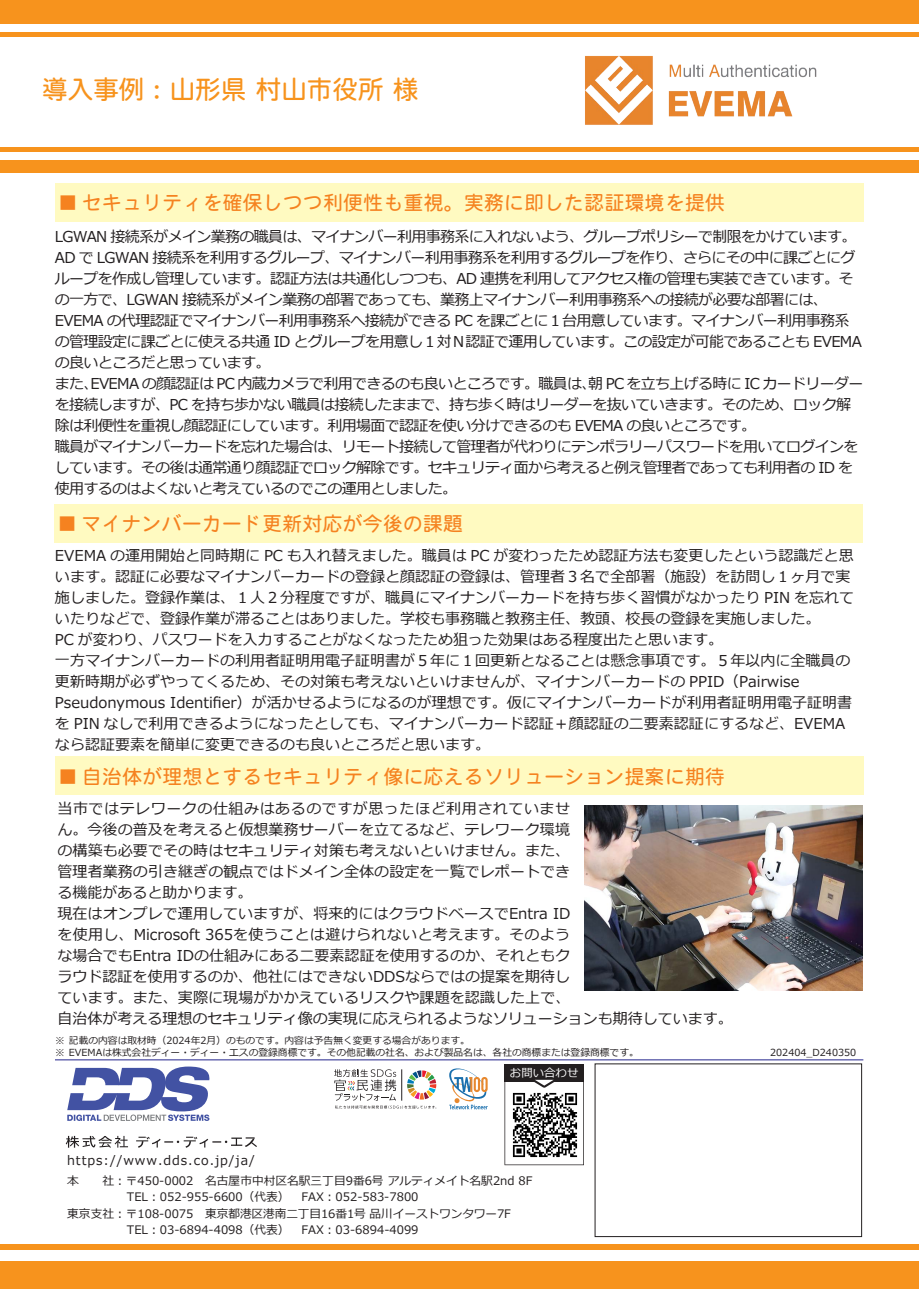
<style>
.page{position:relative;width:919px;height:1289px;background:#fff}
.page>*{position:absolute;margin:0;border:0;box-sizing:border-box;transform-origin:0 0}
.t1{font:25.5px "Heisei Maru Go Std W4";color:#f7931d}
.t2{font:19.5px "Heisei Maru Go Std W4";letter-spacing:.03em;color:#f58220}
.t3{font:15px/21px "Meiryo";color:#231f20}
.t4{font:15px/21px "Meiryo";letter-spacing:-.045em;color:#231f20}
.t5{font:12.75px "Meiryo";letter-spacing:.075em;color:#231f20}
.t6{font:11.7px "Meiryo";color:#231f20}
.t7{font:11.4px "Meiryo";color:#fff}
.t8{font:9.75px/12px "Meiryo";color:#231f20}
</style>
<div class="page">
<hr style="left:55px;top:1059px;width:808px;height:1px;background:#2e3092">
<div style="left:0;top:161px;width:918px;height:12px;background:#f7931d"></div>
<hr style="left:0;top:148px;width:918px;height:4px;background:#f7931d">
<hr style="left:0;top:32px;width:918px;height:4px;background:#f7931d">
<div style="left:0;top:0;width:918px;height:23px;background:#f7931d"></div>
<div style="left:0;top:1261px;width:918px;height:27px;background:#f7931d"></div>
<div style="left:0;top:1244px;width:918px;height:5px;background:#f7931d"></div>
<div style="left:55px;top:183px;width:808px;height:38px;background:#fffac1"></div>
<div style="left:54px;top:504px;width:808px;height:39px;background:#fffac1"></div>
<svg style="left:66px;top:1135px;width:62px;height:12px"></svg>
<svg style="left:136px;top:1136px;width:121px;height:11px"></svg>
<div style="left:55px;top:756px;width:808px;height:38px;background:#fffac1"></div>
<svg style="left:504px;top:1064px;width:80px;height:101px"></svg>
<svg style="left:449px;top:1068px;width:38px;height:41px"></svg>
<svg style="left:67px;top:1066px;width:143px;height:54px"></svg>
<svg style="left:335px;top:1082px;width:102px;height:27px"></svg>
<svg style="left:334px;top:1069px;width:102px;height:39px"></svg>
<img style="left:584px;top:805px;width:278px;height:185px">
<img style="left:585px;top:55px;width:232px;height:70px">
<h1 class="t1" style="left:42px;top:72px;width:378px">導入事例：山形県 村山市役所 様</h1>
<h2 class="t2" style="left:58px;top:189px;width:668px">■ セキュリティを確保しつつ利便性も重視。実務に即した認証環境を提供</h2>
<p class="t4" style="left:55px;top:227px;width:809px">LGWAN 接続系がメイン業務の職員は、マイナンバー利用事務系に入れないよう、グループポリシーで制限をかけています。AD で LGWAN 接続系を利用するグループ、マイナンバー利用事務系を利用するグループを作り、さらにその中に課ごとにグループを作成し管理しています。認証方法は共通化しつつも、AD 連携を利用してアクセス権の管理も実装できています。その一方で、LGWAN 接続系がメイン業務の部署であっても、業務上マイナンバー利用事務系への接続が必要な部署には、EVEMA の代理認証でマイナンバー利用事務系へ接続ができる PC を課ごとに１台用意しています。マイナンバー利用事務系の管理設定に課ごとに使える共通 ID とグループを用意し１対Ｎ認証で運用しています。この設定が可能であることも EVEMAの良いところだと思っています。<br>また、EVEMA の顔認証は PC 内蔵カメラで利用できるのも良いところです。職員は、朝 PC を立ち上げる時に IC カードリーダーを接続しますが、PC を持ち歩かない職員は接続したままで、持ち歩く時はリーダーを抜いていきます。そのため、ロック解除は利便性を重視し顔認証にしています。利用場面で認証を使い分けできるのも EVEMA の良いところです。<br>職員がマイナンバーカードを忘れた場合は、リモート接続して管理者が代わりにテンポラリーパスワードを用いてログインをしています。その後は通常通り顔認証でロック解除です。セキュリティ面から考えると例え管理者であっても利用者の ID を使用するのはよくないと考えているのでこの運用としました。</p>
<h2 class="t2" style="left:58px;top:510px;width:407px">■ マイナンバーカード更新対応が今後の課題</h2>
<p class="t3" style="left:55px;top:545px;width:800px">EVEMA の運用開始と同時期に PC も入れ替えました。職員は PC が変わったため認証方法も変更したという認識だと思います。認証に必要なマイナンバーカードの登録と顔認証の登録は、管理者３名で全部署（施設）を訪問し１ヶ月で実施しました。登録作業は、１人２分程度ですが、職員にマイナンバーカードを持ち歩く習慣がなかったり PIN を忘れていたりなどで、登録作業が滞ることはありました。学校も事務職と教務主任、教頭、校長の登録を実施しました。<br>PC が変わり、パスワードを入力することがなくなったため狙った効果はある程度出たと思います。<br>一方マイナンバーカードの利用者証明用電子証明書が５年に１回更新となることは懸念事項です。５年以内に全職員の更新時期が必ずやってくるため、その対策も考えないといけませんが、マイナンバーカードの PPID（Pairwise Pseudonymous Identifier）が活かせるようになるのが理想です。仮にマイナンバーカードが利用者証明用電子証明書を PIN なしで利用できるようになったとしても、マイナンバーカード認証＋顔認証の二要素認証にするなど、EVEMAなら認証要素を簡単に変更できるのも良いところだと思います。</p>
<h2 class="t2" style="left:58px;top:763px;width:668px">■ 自治体が理想とするセキュリティ像に応えるソリューション提案に期待</h2>
<p class="t3" style="left:58px;top:799px;width:677px">当市ではテレワークの仕組みはあるのですが思ったほど利用されていませ<br>ん。今後の普及を考えると仮想業務サーバーを立てるなど、テレワーク環境<br>の構築も必要でその時はセキュリティ対策も考えないといけません。また、<br>管理者業務の引き継ぎの観点ではドメイン全体の設定を一覧でレポートでき<br>る機能があると助かります。<br>現在はオンプレで運用していますが、将来的にはクラウドベースでEntra ID<br>を使用し、Microsoft 365を使うことは避けられないと考えます。そのよう<br>な場合でもEntra IDの仕組みにある二要素認証を使用するのか、それともク<br>ラウド認証を使用するのか、他社にはできないDDSならではの提案を期待し<br>ています。また、実際に現場がかかえているリスクや課題を認識した上で、<br>自治体が考える理想のセキュリティ像の実現に応えられるようなソリューションも期待しています。</p>
<p class="t8" style="left:55px;top:1034px;width:585px">※ 記載の内容は取材時（2024年2月）のものです。内容は予告無く変更する場合があります。<br>※ EVEMAは株式会社ディー・ディー・エスの登録商標です。その他記載の社名、および製品名は、各社の商標または登録商標です。</p>
<p class="t7" style="left:510px;top:1064px;width:70px">お問い合わせ</p>
<p class="t5" style="left:67px;top:1151px;width:189px">https://www.dds.co.jp/ja/</p>
<p class="t6" style="left:67px;top:1172px;width:467px">本　　社︓〒450-0002　名古屋市中村区名駅三丁目9番6号 アルティメイト名駅2nd 8F</p>
<p class="t6" style="left:127px;top:1188px;width:293px">TEL︓052-955-6600（代表）　FAX︓052-583-7800</p>
<p class="t6" style="left:67px;top:1205px;width:445px">東京支社︓〒108-0075　東京都港区港南二丁目16番1号 品川イーストワンタワー7F</p>
<p class="t6" style="left:127px;top:1221px;width:293px">TEL︓03-6894-4098（代表）　FAX︓03-6894-4099</p>
<p class="t8" style="left:770px;top:1047px;width:88px">202404_D240350</p>
</div>
